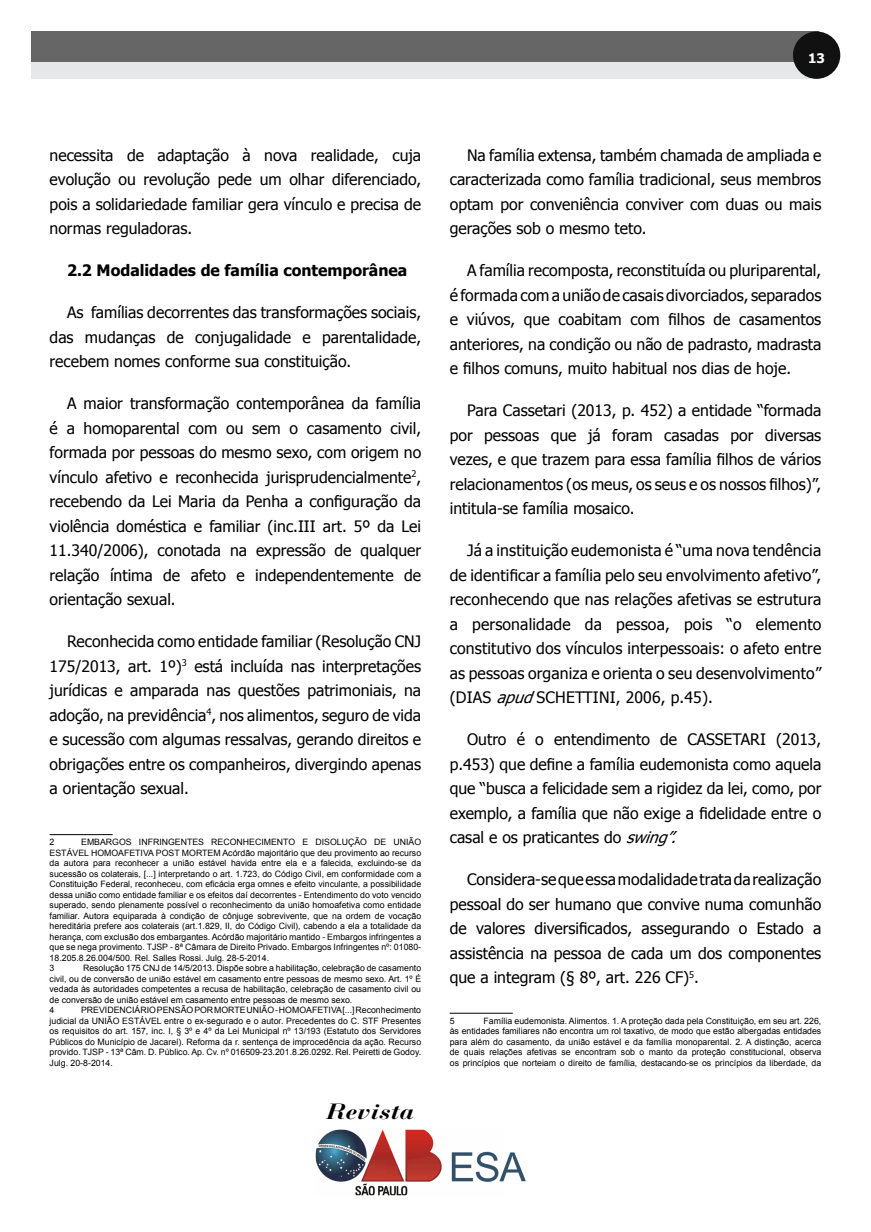
<style>
.page{position:relative;width:871px;height:1232px;background:#fff}
.page>*{position:absolute;margin:0;border:0;box-sizing:border-box;transform-origin:0 0}
.t1{font:italic 700 21.88px "Bauer Bodoni Std";color:#000;scale:1.2 1}
.t2{font:15.75px/24.5px "Tahoma";color:#000;text-align:justify}
.t3{font:700 15.75px "Tahoma";color:#000}
.t4{font:700 13.12px "Tahoma";color:#fff}
.t5{font:8.75px/10.5px "Arial";color:#000}
.s1{font-style:italic}
</style>
<div class="page">
<div style="left:32px;top:31px;width:787px;height:48px;background:#e6e7e8"></div>
<div style="left:32px;top:31px;width:787px;height:31px;background:#666"></div>
<div style="left:792px;top:31px;width:48px;height:48px;background:#111;border-radius:50%"></div>
<img style="left:315px;top:1129px;width:211px;height:67px">
<hr style="left:50px;top:834px;width:63px;height:1px;background:#000">
<hr style="left:449px;top:1012px;width:63px;height:1px;background:#000">
<p class="t4" style="left:808px;top:49px;width:18px">13</p>
<p class="t2" style="left:50px;top:142px;width:373px">necessita de adaptação à nova realidade, cuja evolução ou revolução pede um olhar diferenciado, pois a solidariedade familiar gera vínculo e precisa de normas reguladoras.</p>
<p class="t3" style="left:67px;top:259px;width:342px">2.2 Modalidades de família contemporânea</p>
<p class="t2" style="left:50px;top:299px;width:373px;text-indent:17px">As famílias decorrentes das transformações sociais, das mudanças de conjugalidade e parentalidade, recebem nomes conforme sua constituição.</p>
<p class="t2" style="left:50px;top:390px;width:373px;text-indent:17px">A maior transformação contemporânea da família é a homoparental com ou sem o casamento civil, formada por pessoas do mesmo sexo, com origem no vínculo afetivo e reconhecida jurisprudencialmente<sup>2</sup>, recebendo da Lei Maria da Penha a configuração da violência doméstica e familiar (inc.III art. 5º da Lei 11.340/2006), conotada na expressão de qualquer relação íntima de afeto e independentemente de orientação sexual.</p>
<p class="t2" style="left:50px;top:628px;width:373px;text-indent:17px">Reconhecida como entidade familiar (Resolução CNJ 175/2013, art. 1º)<sup>3</sup> está incluída nas interpretações jurídicas e amparada nas questões patrimoniais, na adoção, na previdência<sup>4</sup>, nos alimentos, seguro de vida e sucessão com algumas ressalvas, gerando direitos e obrigações entre os companheiros, divergindo apenas a orientação sexual.</p>
<p class="t5" style="left:50px;top:837px;width:373px;text-indent:32px">EMBARGOS INFRINGENTES RECONHECIMENTO E DISOLUÇÃO DE UNIÃO ESTÁVEL HOMOAFETIVA POST MORTEM Acórdão majoritário que deu provimento ao recurso da autora para reconhecer a união estável havida entre ela e a falecida, excluindo-se da sucessão os colaterais, [...] interpretando o art. 1.723, do Código Civil, em conformidade com a Constituição Federal, reconheceu, com eficácia erga omnes e efeito vinculante, a possibilidade dessa união como entidade familiar e os efeitos daí decorrentes - Entendimento do voto vencido superado, sendo plenamente possível o reconhecimento da união homoafetiva como entidade familiar. Autora equiparada à condição de cônjuge sobrevivente, que na ordem de vocação hereditária prefere aos colaterais (art.1.829, II, do Código Civil), cabendo a ela a totalidade da herança, com exclusão dos embargantes. Acórdão majoritário mantido - Embargos infringentes a que se nega provimento. TJSP - 8ª Câmara de Direito Privado. Embargos Infringentes nº: 01080- 18.205.8.26.004/500. Rel. Salles Rossi. Julg. 28-5-2014.<br>3</p>
<p class="t5" style="left:50px;top:837px;width:6px">2</p>
<p class="t5" style="left:50px;top:963px;width:373px;text-indent:33px">Resolução 175 CNJ de 14/5/2013. Dispõe sobre a habilitação, celebração de casamento civil, ou de conversão de união estável em casamento entre pessoas de mesmo sexo. Art. 1º É vedada às autoridades competentes a recusa de habilitação, celebração de casamento civil ou de conversão de união estável em casamento entre pessoas de mesmo sexo.<br>4</p>
<p class="t5" style="left:50px;top:1005px;width:373px;text-align:justify;text-indent:31px">PREVIDENCIÁRIOPENSÃOPORMORTEUNIÃO-HOMOAFETIVA[...]Reconhecimento judicial da UNIÃO ESTÁVEL entre o ex-segurado e o autor. Precedentes do C. STF Presentes os requisitos do art. 157, inc. I, § 3º e 4º da Lei Municipal nº 13/193 (Estatuto dos Servidores Públicos do Município de Jacareí). Reforma da r. sentença de improcedência da ação. Recurso provido. TJSP - 13ª Câm. D. Público. Ap. Cv. nº 016509-23.201.8.26.0292. Rel. Peiretti de Godoy.<br>Julg. 20-8-2014.</p>
<h1 class="t1" style="left:327px;top:1097px;width:74px">Revista</h1>
<p class="t2" style="left:449px;top:142px;width:373px;text-indent:17px">Na família extensa, também chamada de ampliada e caracterizada como família tradicional, seus membros optam por conveniência conviver com duas ou mais gerações sob o mesmo teto.</p>
<p class="t2" style="left:449px;top:258px;width:373px;text-indent:17px">A família recomposta, reconstituída ou pluriparental, é formada com a união de casais divorciados, separados e viúvos, que coabitam com filhos de casamentos anteriores, na condição ou não de padrasto, madrasta e filhos comuns, muito habitual nos dias de hoje.</p>
<p class="t2" style="left:449px;top:397px;width:373px;text-indent:17px">Para Cassetari (2013, p. 452) a entidade “formada por pessoas que já foram casadas por diversas vezes, e que trazem para essa família filhos de vários relacionamentos (os meus, os seus e os nossos filhos)”, intitula-se família mosaico.</p>
<p class="t2" style="left:449px;top:537px;width:373px;text-indent:17px">Já a instituição eudemonista é “uma nova tendência de identificar a família pelo seu envolvimento afetivo”, reconhecendo que nas relações afetivas se estrutura a personalidade da pessoa, pois “o elemento constitutivo dos vínculos interpessoais: o afeto entre as pessoas organiza e orienta o seu desenvolvimento” (DIAS <span class="s1">apud</span>SCHETTINI, 2006, p.45).</p>
<p class="t2" style="left:449px;top:726px;width:373px;text-indent:17px">Outro é o entendimento de CASSETARI (2013, p.453) que define a família eudemonista como aquela que “busca a felicidade sem a rigidez da lei, como, por exemplo, a família que não exige a fidelidade entre o casal e os praticantes do <span class="s1">swing”.</span></p>
<p class="t2" style="left:449px;top:866px;width:373px;text-indent:17px">Considera-se que essa modalidade trata da realização pessoal do ser humano que convive numa comunhão de valores diversificados, assegurando o Estado a assistência na pessoa de cada um dos componentes que a integram (§ 8º, art. 226 CF)<sup>5</sup>.</p>
<p class="t5" style="left:449px;top:1015px;width:6px">5</p>
<p class="t5" style="left:449px;top:1015px;width:373px;text-align:justify;text-indent:34px">Família eudemonista. Alimentos. 1. A proteção dada pela Constituição, em seu art. 226, às entidades familiares não encontra um rol taxativo, de modo que estão albergadas entidades para além do casamento, da união estável e da família monoparental. 2. A distinção, acerca de quais relações afetivas se encontram sob o manto da proteção constitucional, observa os princípios que norteiam o direito de família, destacando-se os princípios da liberdade, da</p>
</div>
